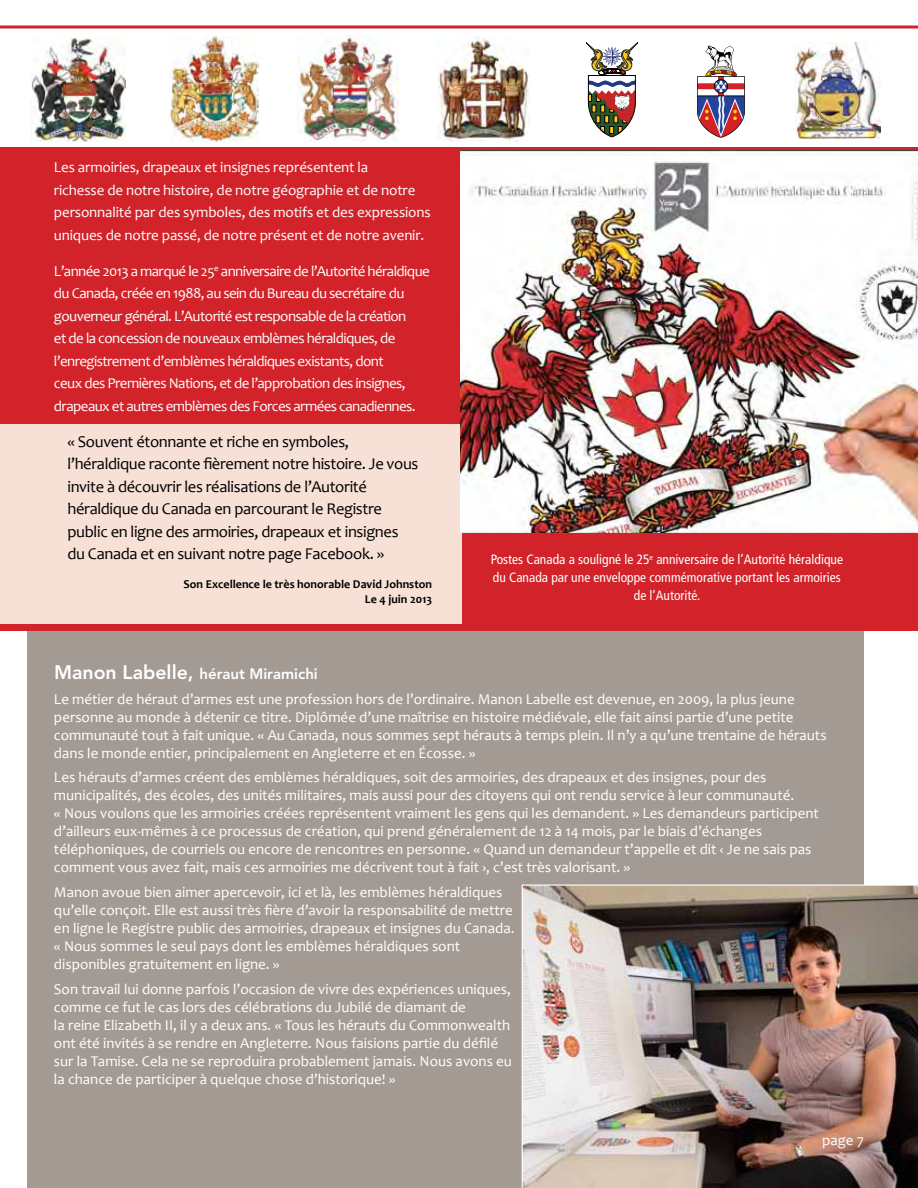
<style>
.page{position:relative;width:918px;height:1188px;background:#fff}
.page>*{position:absolute;margin:0;border:0;box-sizing:border-box;transform-origin:0 0}
.Block_Quote{font:16.5px/22.5px "Candara";letter-spacing:-.02em;color:#000}
.featurettes{font:15px/18px "Candara";color:#fff}
.Block_Quote-2{font:15px/22.5px "Candara";letter-spacing:-.04em;color:#fff}
.Block_Quote-3{font:15px/22.5px "Candara";letter-spacing:-.01em;color:#fff}
.featurettes_name{font:800 15px "Avenir LT Std";color:#fff}
.t1{font:condensed 13.5px/18px "Frutiger LT Std";color:#fff;text-align:center}
.Block_Quote_name{font:700 12px "Candara";color:#000}
.s1{font-size:19.5px}
</style>
<div class="page">
<div style="left:27px;top:561px;width:837px;height:627px;background:#a49a94"></div>
<div style="left:0;top:148px;width:918px;height:483px;background:#d2232a"></div>
<svg style="left:0;top:26px;width:918px;height:122px"></svg>
<img style="left:31px;top:38px;width:94px;height:103px">
<img style="left:171px;top:37px;width:87px;height:104px">
<img style="left:297px;top:35px;width:101px;height:106px">
<img style="left:437px;top:37px;width:92px;height:104px">
<svg style="left:697px;top:45px;width:48px;height:93px"></svg>
<svg style="left:586px;top:43px;width:52px;height:94px"></svg>
<img style="left:795px;top:43px;width:85px;height:95px">
<div style="left:0;top:424px;width:461px;height:200px;background:#f7e0d6"></div>
<img style="left:461px;top:150px;width:457px;height:383px">
<img style="left:522px;top:885px;width:396px;height:303px">
<p class="Block_Quote-3" style="left:54px;top:156px;width:378px">Les armoiries, drapeaux et insignes représentent la<br>richesse de notre histoire, de notre géographie et de notre personnalité par des symboles, des motifs et des expressions uniques de notre passé, de notre présent et de notre avenir.</p>
<p class="Block_Quote-2" style="left:54px;top:259px;width:377px">L’année 2013 a marqué le 25<sup>e</sup> anniversaire de l’Autorité héraldique du Canada, créée en 1988, au sein du Bureau du secrétaire du gouverneur général. L’Autorité est responsable de la création<br>et de la concession de nouveaux emblèmes héraldiques, de l’enregistrement d’emblèmes héraldiques existants, dont<br>ceux des Premières Nations, et de l’approbation des insignes, drapeaux et autres emblèmes des Forces armées canadiennes.</p>
<p class="Block_Quote" style="left:68px;top:430px;width:352px">« Souvent étonnante et riche en symboles, l’héraldique raconte fièrement notre histoire. Je vous invite à découvrir les réalisations de l’Autorité héraldique du Canada en parcourant le Registre public en ligne des armoiries, drapeaux et insignes du Canada et en suivant notre page Facebook. »</p>
<p class="Block_Quote_name" style="left:184px;top:576px;width:250px">Son Excellence le très honorable David Johnston</p>
<p class="Block_Quote_name" style="left:365px;top:591px;width:69px">Le 4 juin 2013</p>
<p class="t1" style="left:491px;top:551px;width:354px">Postes Canada a souligné le 25<sup>e</sup> anniversaire de l’Autorité héraldique du Canada par une enveloppe commémorative portant les armoiries de l’Autorité.</p>
<p class="featurettes_name" style="left:54px;top:665px;width:265px"><span class="s1">Manon Labelle,</span> héraut Miramichi</p>
<p class="featurettes" style="left:54px;top:690px;width:774px">Le métier de héraut d’armes est une profession hors de l’ordinaire. Manon Labelle est devenue, en 2009, la plus jeune personne au monde à détenir ce titre. Diplômée d’une maîtrise en histoire médiévale, elle fait ainsi partie d’une petite communauté tout à fait unique. « Au Canada, nous sommes sept hérauts à temps plein. Il n’y a qu’une trentaine de hérauts dans le monde entier, principalement en Angleterre et en Écosse. »</p>
<p class="featurettes" style="left:54px;top:768px;width:767px">Les hérauts d’armes créent des emblèmes héraldiques, soit des armoiries, des drapeaux et des insignes, pour des municipalités, des écoles, des unités militaires, mais aussi pour des citoyens qui ont rendu service à leur communauté.<br>« Nous voulons que les armoiries créées représentent vraiment les gens qui les demandent. » Les demandeurs participent d’ailleurs eux-mêmes à ce processus de création, qui prend généralement de 12 à 14 mois, par le biais d’échanges téléphoniques, de courriels ou encore de rencontres en personne. « Quand un demandeur t’appelle et dit ‹ Je ne sais pas comment vous avez fait, mais ces armoiries me décrivent tout à fait ›, c’est très valorisant. »</p>
<p class="featurettes" style="left:54px;top:883px;width:462px">Manon avoue bien aimer apercevoir, ici et là, les emblèmes héraldiques qu’elle conçoit. Elle est aussi très fière d’avoir la responsabilité de mettre en ligne le Registre public des armoiries, drapeaux et insignes du Canada. « Nous sommes le seul pays dont les emblèmes héraldiques sont disponibles gratuitement en ligne. »</p>
<p class="featurettes" style="left:54px;top:980px;width:460px">Son travail lui donne parfois l’occasion de vivre des expériences uniques, comme ce fut le cas lors des célébrations du Jubilé de diamant de<br>la reine Elizabeth II, il y a deux ans. « Tous les hérauts du Commonwealth ont été invités à se rendre en Angleterre. Nous faisions partie du défilé sur la Tamise. Cela ne se reproduira probablement jamais. Nous avons eu la chance de participer à quelque chose d’historique! »</p>
<p class="featurettes" style="left:822px;top:1131px;width:43px">page 7</p>
</div>
